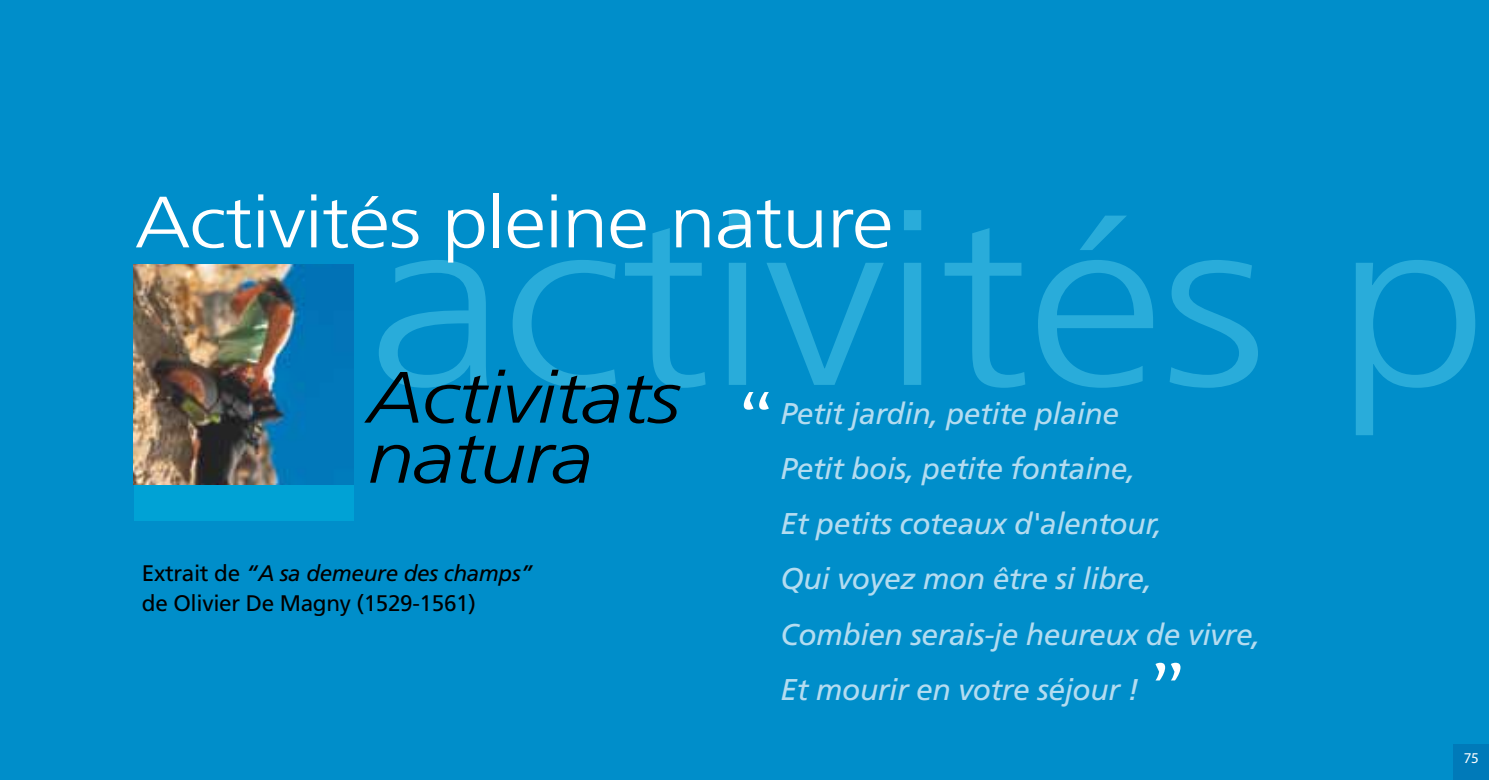
<style>
.page{position:relative;width:1489px;height:780px;background:#fff}
.page>*{position:absolute;margin:0;border:0;box-sizing:border-box;transform-origin:0 0}
.t1{font:300 72.5px "Frutiger";letter-spacing:-.015em;color:#fff;scale:1.15 1}
.t2{font:italic 300 72.5px/60px "Frutiger";letter-spacing:-.015em;color:#000;scale:1.15 1}
.t3{font:72.5px "Scala Sans";color:#fff;scale:1.15 1}
.t4{font:italic 30px/55px "Frutiger";letter-spacing:-.015em;color:#b4dcf0}
.t5{font:22.5px/30px "Frutiger";letter-spacing:-.015em;color:#000}
.t6{font:15px "Myriad Pro";color:#fff}
.s1{font-style:italic}
</style>
<div class="page">
<div style="left:0;top:0;width:1488px;height:780px;background:#008eca"></div>
<svg style="left:379px;top:260px;width:108px;height:128px"></svg>
<svg style="left:512px;top:260px;width:104px;height:128px"></svg>
<svg style="left:625px;top:228px;width:80px;height:160px"></svg>
<svg style="left:729px;top:210px;width:17px;height:175px"></svg>
<svg style="left:767px;top:263px;width:116px;height:122px"></svg>
<svg style="left:904px;top:210px;width:17px;height:175px"></svg>
<svg style="left:944px;top:228px;width:81px;height:160px"></svg>
<svg style="left:1038px;top:215px;width:114px;height:173px"></svg>
<svg style="left:1169px;top:260px;width:88px;height:128px"></svg>
<svg style="left:1356px;top:260px;width:119px;height:175px"></svg>
<div style="left:134px;top:265px;width:219px;height:255px;background:#00a2d5"></div>
<img style="left:134px;top:264px;width:219px;height:220px">
<div style="left:1453px;top:744px;width:35px;height:36px;background:#007ab9"></div>
<h1 class="t1" style="left:135px;top:181px;width:661px">Activités pleine nature</h1>
<h1 class="t2" style="left:368px;top:367px;width:274px">Activitats natura</h1>
<p class="t5" style="left:142px;top:558px;width:392px">Extrait de <span class="s1">“A sa demeure des champs” </span>de Olivier De Magny (1529-1561)</p>
<h1 class="t3" style="left:737px;top:377px;width:33px">“</h1>
<p class="t4" style="left:780px;top:386px;width:481px">Petit jardin, petite plaine<br>Petit bois, petite fontaine,<br>Et petits coteaux d'alentour,<br>Qui voyez mon être si libre,<br>Combien serais-je heureux de vivre,<br>Et mourir en votre séjour !</p>
<h1 class="t3" style="left:1150px;top:648px;width:33px">”</h1>
<p class="t6" style="left:1463px;top:748px;width:17px">75</p>
</div>
